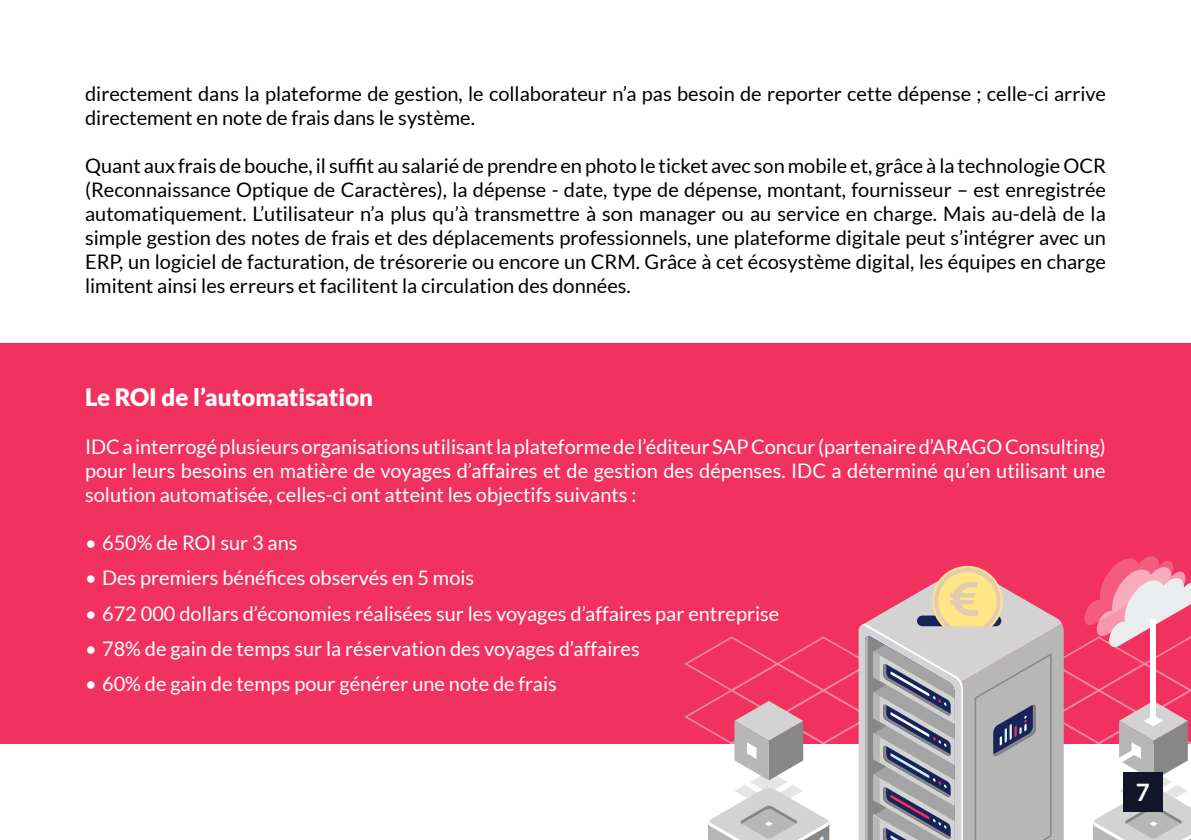
<style>
.page{position:relative;width:1191px;height:840px;background:#fff}
.page>*{position:absolute;margin:0;border:0;box-sizing:border-box;transform-origin:0 0}
.t1{font:900 24px "Lato";color:#fff}
.t2{font:700 24px "Lato";color:#fff}
.t3{font:20px/24px "Lato";color:#000}
.t4{font:20px/24px "Lato";color:#fff;text-align:justify}
</style>
<div class="page">
<div style="left:0;top:343px;width:1191px;height:400px;background:#f1325f"></div>
<svg style="left:684px;top:556px;width:507px;height:283px"></svg>
<div style="left:1123px;top:771px;width:39px;height:40px;background:#131629"></div>
<p class="t3" style="left:85px;top:81px;width:1022px">directement dans la plateforme de gestion, le collaborateur n’a pas besoin de reporter cette dépense ; celle-ci arrive directement en note de frais dans le système.</p>
<p class="t3" style="left:85px;top:153px;width:1022px;text-align:justify">Quant aux frais de bouche, il suffit au salarié de prendre en photo le ticket avec son mobile et, grâce à la technologie OCR (Reconnaissance Optique de Caractères), la dépense - date, type de dépense, montant, fournisseur – est enregistrée automatiquement. L’utilisateur n’a plus qu’à transmettre à son manager ou au service en charge. Mais au-delà de la simple gestion des notes de frais et des déplacements professionnels, une plateforme digitale peut s’intégrer avec un ERP, un logiciel de facturation, de trésorerie ou encore un CRM. Grâce à cet écosystème digital, les équipes en charge limitent ainsi les erreurs et facilitent la circulation des données.</p>
<p class="t1" style="left:85px;top:382px;width:290px">Le ROI de l’automatisation</p>
<p class="t4" style="left:85px;top:434px;width:1022px">IDC a interrogé plusieurs organisations utilisant la plateforme de l’éditeur SAP Concur (partenaire d’ARAGO Consulting) pour leurs besoins en matière de voyages d’affaires et de gestion des dépenses. IDC a déterminé qu’en utilisant une solution automatisée, celles-ci ont atteint les objectifs suivants :</p>
<p class="t4" style="left:85px;top:530px;width:214px">• 650% de ROI sur 3 ans</p>
<p class="t4" style="left:85px;top:565px;width:391px">• Des premiers bénéfices observés en 5 mois</p>
<p class="t4" style="left:85px;top:600px;width:696px">• 672 000 dollars d’économies réalisées sur les voyages d’affaires par entreprise</p>
<p class="t4" style="left:85px;top:636px;width:556px">• 78% de gain de temps sur la réservation des voyages d’affaires</p>
<p class="t4" style="left:85px;top:671px;width:473px">• 60% de gain de temps pour générer une note de frais</p>
<p class="t2" style="left:1135px;top:777px;width:15px">7</p>
</div>
